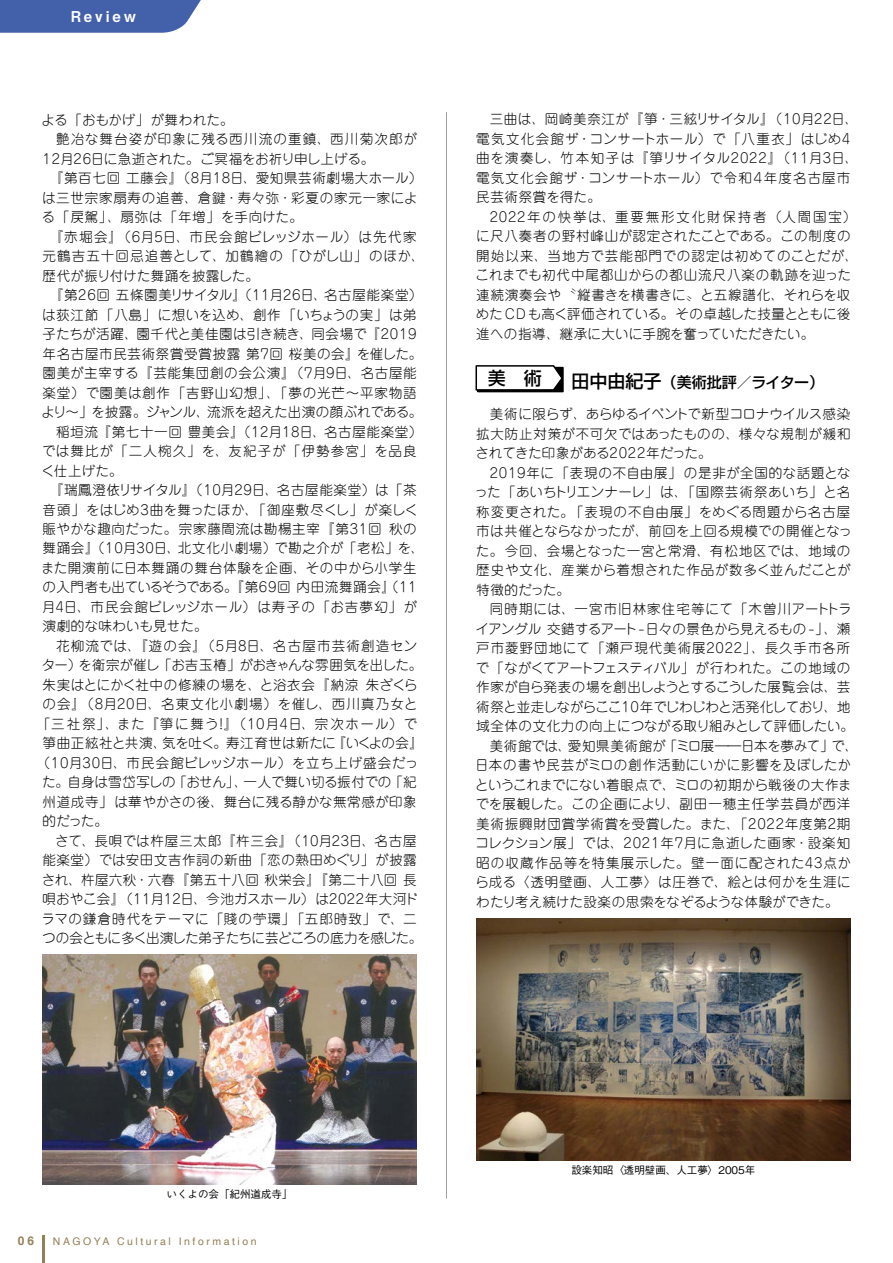
<style>
.page{position:relative;width:893px;height:1263px;background:#fff}
.page>*{position:absolute;margin:0;border:0;box-sizing:border-box;transform-origin:0 0}
.t1{font:500 18px "Shin Go Pr 5";color:#000}
.t2{font:500 15px "Shin Go Pr 5";letter-spacing:-.015em;color:#000}
.t3{font:15px "Midashi Go Pro MB31";letter-spacing:.19em;color:#fff}
.t4{font:300 13.5px/19.5px "Jun 101 Pro";letter-spacing:.04em;color:#000}
.t5{font:300 13.5px "Jun 101 Pro";letter-spacing:.09em;color:#000}
.t6{font:300 13.5px "Jun 101 Pro";letter-spacing:-.01em;color:#000}
.t7{font:300 13.5px "Jun 101 Pro";letter-spacing:.005em;color:#000}
.t8{font:300 13.5px "Jun 101 Pro";letter-spacing:-.015em;color:#000}
.t9{font:300 13.5px "Jun 101 Pro";color:#000}
.t10{font:300 13.5px "Jun 101 Pro";letter-spacing:.08em;color:#000}
.t11{font:300 13.5px "Jun 101 Pro";letter-spacing:.065em;color:#000}
.t12{font:300 13.5px "Jun 101 Pro";letter-spacing:.06em;color:#000}
.t13{font:300 13.5px "Jun 101 Pro";letter-spacing:.01em;color:#000}
.t14{font:300 13.5px "Jun 101 Pro";letter-spacing:.02em;color:#000}
.t15{font:300 13.5px "Jun 101 Pro";letter-spacing:.1em;color:#000}
.t16{font:300 13.5px "Jun 101 Pro";letter-spacing:-.035em;color:#000}
.t17{font:300 13.5px "Jun 101 Pro";letter-spacing:-.03em;color:#000}
.t18{font:300 13.5px "Jun 101 Pro";letter-spacing:-.025em;color:#000}
.t19{font:300 13.5px "Jun 101 Pro";letter-spacing:.07em;color:#000}
.t20{font:300 13.5px "Jun 101 Pro";letter-spacing:.075em;color:#000}
.t21{font:300 13.5px "Jun 101 Pro";letter-spacing:-.005em;color:#000}
.t22{font:700 12px "Helvetica";color:#938058}
.t23{font:500 10.5px "Gothic BBB Pro";color:#000}
.t24{font:10.5px "Helvetica";letter-spacing:.24em;color:#938058}
.s1{font-size:18px}
.s2{font-family:"Ryumin Pr 6"}
</style>
<div class="page">
<hr style="left:446px;top:112px;width:1px;height:1087px;background:#9fa0a0">
<hr style="left:42px;top:1236px;width:3px;height:27px;background:#938058">
<svg style="left:0;top:0;width:201px;height:33px;background:#4f6ab0"></svg>
<div style="left:477px;top:367px;width:87px;height:25px;border:2px solid #000"></div>
<svg style="left:475px;top:365px;width:89px;height:26px"></svg>
<img style="left:476px;top:918px;width:374px;height:243px">
<img style="left:43px;top:955px;width:374px;height:229px">
<p class="t3" style="left:71px;top:5px;width:67px">Review</p>
<p class="t21" style="left:42px;top:109px;width:194px">よる「おもかげ」が舞われた。</p>
<p class="t5" style="left:56px;top:128px;width:362px">艶冶な舞台姿が印象に残る西川流の重鎮、西川菊次郎が</p>
<p class="t7" style="left:43px;top:148px;width:333px">12月26日に急逝された。ご冥福をお祈り申し上げる。</p>
<p class="t4" style="left:49px;top:167px;width:374px">『第百七回 工藤会』（8月18日、愛知県芸術劇場大ホール）</p>
<p class="t4" style="left:42px;top:186px;width:377px">は三世宗家扇寿の追善、倉鍵・寿々弥・彩夏の家元一家によ</p>
<p class="t4" style="left:42px;top:206px;width:263px">る「戻駕」、扇弥は「年増」を手向けた。</p>
<p class="t4" style="left:49px;top:225px;width:369px">『赤堀会』（6月5日、市民会館ビレッジホール）は先代家</p>
<p class="t10" style="left:43px;top:245px;width:383px">元鶴吉五十回忌追善として、加鶴繪の「ひがし山」のほか、</p>
<p class="t13" style="left:43px;top:265px;width:218px">歴代が振り付けた舞踊を披露した。</p>
<p class="t4" style="left:49px;top:284px;width:374px">『第26回 五條園美リサイタル』（11月26日、名古屋能楽堂）</p>
<p class="t4" style="left:42px;top:303px;width:376px">は荻江節「八島」に想いを込め、創作「いちょうの実」は弟</p>
<p class="t4" style="left:43px;top:323px;width:376px">子たちが活躍、園千代と美佳園は引き続き、同会場で『2019</p>
<p class="t4" style="left:43px;top:342px;width:381px">年名古屋市民芸術祭賞受賞披露 第7回 桜美の会』を催した。</p>
<p class="t4" style="left:43px;top:362px;width:376px">園美が主宰する『芸能集団創の会公演』（7月9日、名古屋能</p>
<p class="t11" style="left:43px;top:382px;width:376px">楽堂）で園美は創作「吉野山幻想」、「夢の光芒～平家物語</p>
<p class="t8" style="left:42px;top:401px;width:382px">より～」を披露。ジャンル、流派を超えた出演の顔ぶれである。</p>
<p class="t4" style="left:56px;top:420px;width:368px">稲垣流『第七十一回 豊美会』（12月18日、名古屋能楽堂）</p>
<p class="t5" style="left:42px;top:440px;width:376px">では舞比が「二人椀久」を、友紀子が「伊勢参宮」を品良</p>
<p class="t4" style="left:41px;top:459px;width:83px">く仕上げた。</p>
<p class="t4" style="left:49px;top:479px;width:369px">『瑞鳳澄依リサイタル』（10月29日、名古屋能楽堂）は「茶</p>
<p class="t4" style="left:43px;top:498px;width:377px">音頭」をはじめ3曲を舞ったほか、「御座敷尽くし」が楽しく</p>
<p class="t4" style="left:43px;top:518px;width:376px">賑やかな趣向だった。宗家藤間流は勘楊主宰『第31回 秋の</p>
<p class="t4" style="left:43px;top:537px;width:383px">舞踊会』（10月30日、北文化小劇場）で勘之介が「老松」を、</p>
<p class="t12" style="left:41px;top:557px;width:377px">また開演前に日本舞踊の舞台体験を企画、その中から小学生</p>
<p class="t4" style="left:43px;top:576px;width:376px">の入門者も出ているそうである。『第69回 内田流舞踊会』（11</p>
<p class="t4" style="left:42px;top:595px;width:377px">月4日、市民会館ビレッジホール）は寿子の「お吉夢幻」が</p>
<p class="t14" style="left:43px;top:616px;width:167px">演劇的な味わいも見せた。</p>
<p class="t5" style="left:56px;top:635px;width:363px">花柳流では、『遊の会』（5月8日、名古屋市芸術創造セン</p>
<p class="t8" style="left:42px;top:655px;width:382px">ター）を衛宗が催し「お吉玉椿」がおきゃんな雰囲気を出した。</p>
<p class="t4" style="left:43px;top:673px;width:377px">朱実はとにかく社中の修練の場を、と浴衣会『納涼 朱ざくら</p>
<p class="t5" style="left:43px;top:694px;width:377px">の会』（8月20日、名東文化小劇場）を催し、西川真乃女と</p>
<p class="t15" style="left:37px;top:713px;width:382px">「三社祭」、また『箏に舞う！』（10月4日、宗次ホール）で</p>
<p class="t13" style="left:43px;top:733px;width:382px">箏曲正絃社と共演、気を吐く。寿江育世は新たに『いくよの会』</p>
<p class="t4" style="left:37px;top:751px;width:383px">（10月30日、市民会館ビレッジホール）を立ち上げ盛会だっ</p>
<p class="t6" style="left:42px;top:772px;width:376px">た。自身は雪岱写しの「おせん」、一人で舞い切る振付での「紀</p>
<p class="t4" style="left:43px;top:790px;width:376px">州道成寺」は華やかさの後、舞台に残る静かな無常感が印象</p>
<p class="t4" style="left:43px;top:810px;width:67px">的だった。</p>
<p class="t4" style="left:55px;top:829px;width:363px">さて、長唄では杵屋三太郎『杵三会』（10月23日、名古屋</p>
<p class="t4" style="left:43px;top:849px;width:376px">能楽堂）では安田文吉作詞の新曲「恋の熱田めぐり」が披露</p>
<p class="t4" style="left:42px;top:868px;width:376px">され、杵屋六秋・六春『第五十八回 秋栄会』『第二十八回 長</p>
<p class="t14" style="left:43px;top:889px;width:377px">唄おやこ会』（11月12日、今池ガスホール）は2022年大河ド</p>
<p class="t10" style="left:41px;top:908px;width:377px">ラマの鎌倉時代をテーマに「賤の苧環」「五郎時致」で、二</p>
<p class="t16" style="left:42px;top:927px;width:382px">つの会ともに多く出演した弟子たちに芸どころの底力を感じた。</p>
<p class="t4" style="left:476px;top:108px;width:383px;text-indent:14px">三曲は、岡崎美奈江が『箏・三絃リサイタル』（10月22日、電気文化会館ザ・コンサートホール）で「八重衣」はじめ4曲を演奏し、竹本知子は『箏リサイタル2022』（11月3日、電気文化会館ザ・コンサートホール）で令和４年度名古屋市民芸術祭賞を得た。</p>
<p class="t4" style="left:475px;top:205px;width:384px;text-indent:14px">2022年の快挙は、重要無形文化財保持者（人間国宝）に尺八奏者の野村峰山が認定されたことである。この制度の開始以来、当地方で芸能部門での認定は初めてのことだが、これまでも初代中尾都山からの都山流尺八楽の軌跡を辿った連続演奏会や〝縦書きを横書きに〟と五線譜化、それらを収めたCDも高く評価されている。その卓越した技量とともに後進への指導、継承に大いに手腕を奮っていただきたい。</p>
<h1 class="t1" style="left:488px;top:363px;width:55px">美　術</h1>
<p class="t2" style="left:571px;top:370px;width:254px"><span class="s1">田中由紀子</span>（美術批評／ライター）</p>
<p class="t4" style="left:475px;top:403px;width:376px;text-align:justify;text-indent:14px">美術に限らず、あらゆるイベントで新型コロナウイルス感染拡大防止対策が不可欠ではあったものの、様々な規制が緩和されてきた印象がある2022年だった。</p>
<p class="t4" style="left:475px;top:461px;width:379px;text-indent:15px">2019年に「表現の不自由展」の是非が全国的な話題となった「あいちトリエンナーレ」は、「国際芸術祭あいち」と名称変更された。「表現の不自由展」をめぐる問題から名古屋市は共催とならなかったが、前回を上回る規模での開催となった。今回、会場となった一宮と常滑、有松地区では、地域の歴史や文化、産業から着想された作品が数多く並んだことが特徴的だった。</p>
<p class="t20" style="left:490px;top:598px;width:363px">同時期には、一宮市旧林家住宅等にて「木曽川アートトラ</p>
<p class="t17" style="left:476px;top:618px;width:376px">イアングル 交錯するアート-日々の景色から見えるもの -」、瀬</p>
<p class="t19" style="left:476px;top:637px;width:376px">戸市菱野団地にて「瀬戸現代美術展2022」、長久手市各所</p>
<p class="t6" style="left:476px;top:657px;width:376px">で「ながくてアートフェスティバル」が行われた。この地域の</p>
<p class="t6" style="left:476px;top:676px;width:376px">作家が自ら発表の場を創出しようとするこうした展覧会は、芸</p>
<p class="t18" style="left:476px;top:696px;width:376px">術祭と並走しながらここ10年でじわじわと活発化しており、地</p>
<p class="t7" style="left:476px;top:715px;width:379px">域全体の文化力の向上につながる取り組みとして評価したい。</p>
<p class="t9" style="left:490px;top:735px;width:370px">美術館では、愛知県美術館が「ミロ展<span class="s2">――</span>日本を夢みて」で、</p>
<p class="t4" style="left:475px;top:754px;width:377px">日本の書や民芸がミロの創作活動にいかに影響を及ぼしたか</p>
<p class="t9" style="left:475px;top:774px;width:378px">というこれまでにない着眼点で、ミロの初期から戦後の大作ま</p>
<p class="t12" style="left:476px;top:793px;width:376px">でを展観した。この企画により、副田一穂主任学芸員が西洋</p>
<p class="t4" style="left:476px;top:812px;width:376px">美術振興財団賞学術賞を受賞した。また、「2022年度第2期</p>
<p class="t4" style="left:476px;top:832px;width:376px">コレクション展」では、2021年7月に急逝した画家・設楽知</p>
<p class="t11" style="left:476px;top:852px;width:376px">昭の収蔵作品等を特集展示した。壁一面に配された43点か</p>
<p class="t4" style="left:475px;top:870px;width:377px">ら成る〈透明壁画、人工夢〉は圧巻で、絵とは何かを生涯に</p>
<p class="t7" style="left:476px;top:891px;width:364px">わたり考え続けた設楽の思索をなぞるような体験ができた。</p>
<p class="t23" style="left:167px;top:1185px;width:127px">いくよの会「紀州道成寺」</p>
<p class="t22" style="left:18px;top:1231px;width:18px">06</p>
<p class="t24" style="left:53px;top:1233px;width:205px">NAGOYA Cultural Information</p>
<p class="t23" style="left:571px;top:1162px;width:185px">設楽知昭〈透明壁画、人工夢〉2005年</p>
</div>
